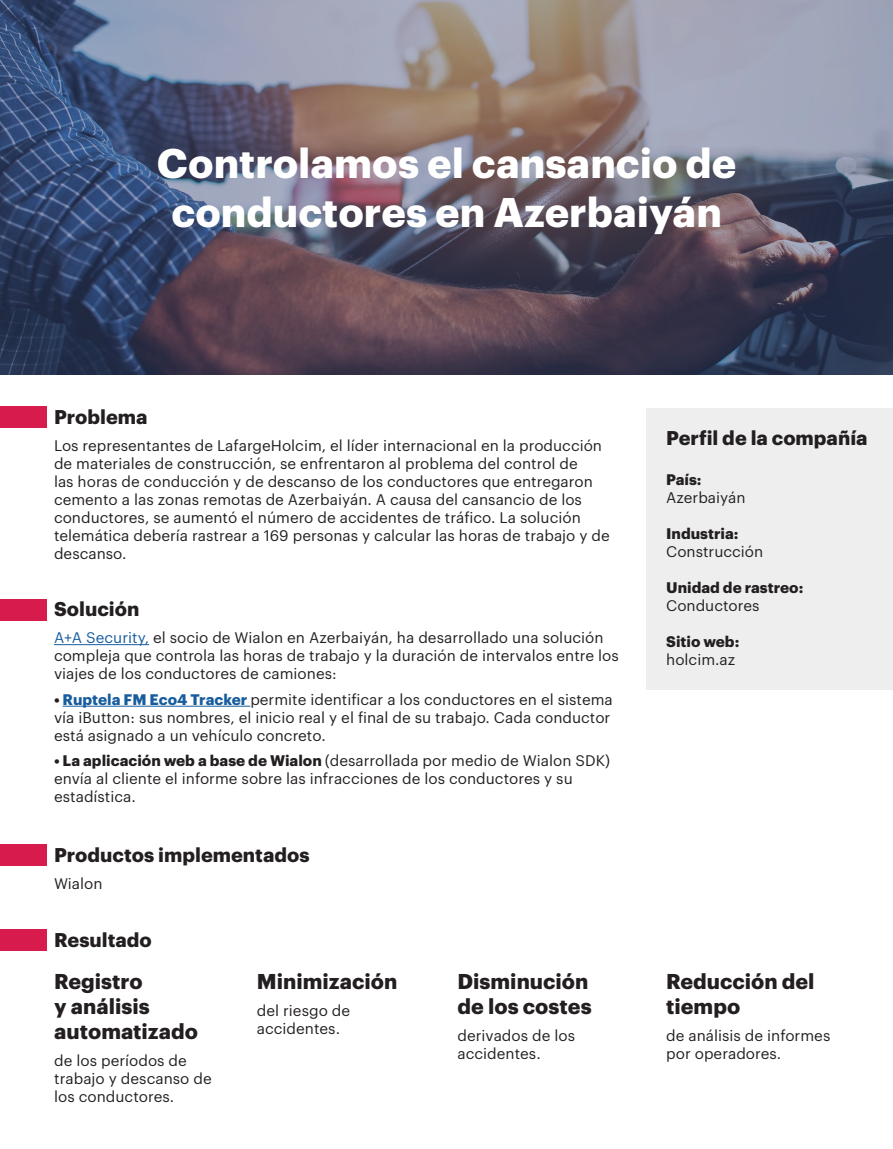
<style>
.page{position:relative;width:893px;height:1149px;background:#fff}
.page>*{position:absolute;margin:0;border:0;box-sizing:border-box;transform-origin:0 0}
.t1{font:700 40.5px/48.6px "Graphik LCG";color:#fff;text-align:center}
.t2{font:700 21px/25.2px "Graphik LCG";color:#231f20}
.t3{font:700 19.5px "Graphik LCG";color:#231f20}
.t4{font:15px/18px "Graphik LCG";color:#231f20}
.t5{font:700 15px "Graphik LCG";color:#231f20}
.s1{color:#175d9e}
.s2{font-weight:700}
.s3{font-weight:700;color:#175d9e}
</style>
<div class="page">
<div style="left:0;top:406px;width:47px;height:22px;background:#d71b4d"></div>
<img style="left:0;top:0;width:893px;height:374px">
<div style="left:646px;top:408px;width:247px;height:282px;background:#eeeeef"></div>
<hr style="left:54px;top:644px;width:95px;height:1px;background:#175d9e">
<hr style="left:63px;top:705px;width:187px;height:1px;background:#175d9e">
<div style="left:0;top:598px;width:47px;height:22px;background:#d71b4d"></div>
<div style="left:0;top:844px;width:47px;height:22px;background:#d71b4d"></div>
<div style="left:0;top:928px;width:47px;height:22px;background:#d71b4d"></div>
<h1 class="t1" style="left:157px;top:135px;width:581px">Controlamos el cansancio de conductores en Azerbaiyán</h1>
<h3 class="t3" style="left:54px;top:402px;width:95px">Problema</h3>
<p class="t4" style="left:54px;top:435px;width:557px">Los representantes de LafargeHolcim, el líder internacional en la producción de materiales de construcción, se enfrentaron al problema del control de<br>las horas de conducción y de descanso de los conductores que entregaron cemento a las zonas remotas de Azerbaiyán. A causa del cansancio de los conductores, se aumentó el número de accidentes de tráfico. La solución telemática debería rastrear a 169 personas y calcular las horas de trabajo y de descanso.</p>
<h3 class="t3" style="left:54px;top:593px;width:87px">Solución</h3>
<p class="t4" style="left:54px;top:627px;width:566px"><span class="s1">A+A Security,</span> el socio de Wialon en Azerbaiyán, ha desarrollado una solución compleja que controla las horas de trabajo y la duración de intervalos entre los viajes de los conductores de camiones:</p>
<p class="t4" style="left:54px;top:688px;width:560px"><span class="s2">•</span> <span class="s3">Ruptela FM Eco4 Tracker</span> permite identificar a los conductores en el sistema vía iButton: sus nombres, el inicio real y el final de su trabajo. Cada conductor está asignado a un vehículo concreto.</p>
<p class="t4" style="left:54px;top:750px;width:558px"><span class="s2">• La aplicación web a base de Wialon</span> (desarrollada por medio de Wialon SDK) envía al cliente el informe sobre las infracciones de los conductores y su estadística.</p>
<h3 class="t3" style="left:54px;top:839px;width:257px">Productos implementados</h3>
<p class="t4" style="left:54px;top:872px;width:50px">Wialon</p>
<h3 class="t3" style="left:54px;top:924px;width:99px">Resultado</h3>
<h2 class="t2" style="left:54px;top:966px;width:145px">Registro<br>y análisis automatizado</h2>
<p class="t4" style="left:54px;top:1050px;width:159px">de los períodos de trabajo y descanso de los conductores.</p>
<h2 class="t2" style="left:257px;top:966px;width:142px">Minimización</h2>
<p class="t4" style="left:257px;top:999px;width:95px">del riesgo de accidentes.</p>
<h2 class="t2" style="left:457px;top:966px;width:136px">Disminución de los costes</h2>
<p class="t4" style="left:457px;top:1024px;width:119px">derivados de los accidentes.</p>
<h3 class="t3" style="left:666px;top:423px;width:203px">Perfil de la compañía</h3>
<p class="t5" style="left:666px;top:468px;width:37px">País:</p>
<p class="t4" style="left:666px;top:487px;width:81px">Azerbaiyán</p>
<p class="t5" style="left:666px;top:522px;width:74px">Industria:</p>
<p class="t4" style="left:666px;top:541px;width:99px">Construcción</p>
<p class="t5" style="left:666px;top:576px;width:139px">Unidad de rastreo:</p>
<p class="t4" style="left:666px;top:595px;width:95px">Conductores</p>
<p class="t5" style="left:666px;top:630px;width:75px">Sitio web:</p>
<p class="t4" style="left:666px;top:649px;width:71px">holcim.az</p>
<h2 class="t2" style="left:666px;top:966px;width:150px">Reducción del tiempo</h2>
<p class="t4" style="left:666px;top:1024px;width:166px">de análisis de informes por operadores.</p>
</div>
